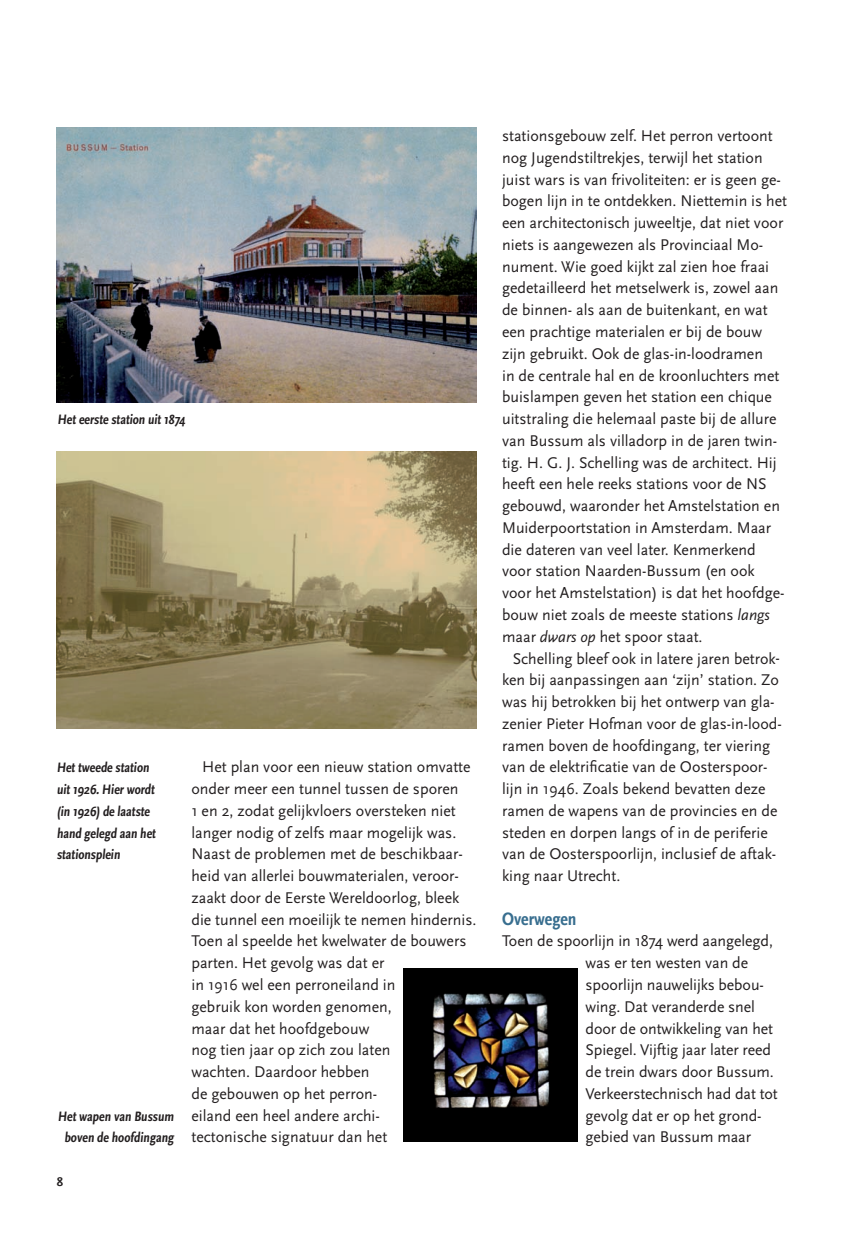
<style>
.page{position:relative;width:851px;height:1234px;background:#fff}
.page>*{position:absolute;margin:0;border:0;box-sizing:border-box;transform-origin:0 0}
.t1{font:700 condensed 18.75px "Scala Sans Pro";color:#386e8f}
.t2{font:16.2px/21.8px "Scala Sans Pro";color:#231f20}
.t3{font:700 condensed 14.25px/21.8px "Scala Sans Pro";color:#231f20}
.t4{font:700 12.75px "Scala Sans Pro";color:#231f20}
.s1{font-style:italic}
</style>
<div class="page">
<img style="left:57px;top:128px;width:419px;height:274px">
<img style="left:57px;top:451px;width:419px;height:277px">
<img style="left:403px;top:968px;width:174px;height:172px">
<p class="t3" style="left:58px;top:408px;width:131px">Het eerste station uit 1874</p>
<p class="t3" style="left:57px;top:756px;width:102px">Het tweede station uit 1926. Hier wordt (in 1926) de laatste hand gelegd aan het stationsplein</p>
<p class="t3" style="left:58px;top:1104px;width:119px;text-align:center">Het wapen van Bussum boven de hoofdingang</p>
<p class="t4" style="left:57px;top:1174px;width:8px">8</p>
<p class="t2" style="left:191px;top:756px;width:286px;text-indent:11px">Het plan voor een nieuw station omvatte onder meer een tunnel tussen de sporen<br>1 en 2, zodat gelijkvloers oversteken niet langer nodig of zelfs maar mogelijk was.<br>Naast de problemen met de beschikbaar&shy;heid van allerlei bouwmaterialen, veroor&shy;zaakt door de Eerste Wereldoorlog, bleek die tunnel een moeilijk te nemen hindernis.<br>Toen al speelde het kwelwater de bouwers parten. Het gevolg was dat er<br>in 1916 wel een perroneiland in<br>gebruik kon worden genomen,<br>maar dat het hoofdgebouw<br>nog tien jaar op zich zou laten<br>wachten. Daardoor hebben<br>de gebouwen op het perron-<br>eiland een heel andere archi-<br>tectonische signatuur dan het</p>
<p class="t2" style="left:502px;top:125px;width:286px">stationsgebouw zelf. Het perron vertoont nog Jugendstiltrekjes, terwijl het station juist wars is van frivoliteiten: er is geen ge&shy;bogen lijn in te ontdekken. Niettemin is het een architectonisch juweeltje, dat niet voor niets is aangewezen als Provinciaal Mo&shy;nument. Wie goed kijkt zal zien hoe fraai gedetailleerd het metselwerk is, zowel aan de binnen- als aan de buitenkant, en wat een prachtige materialen er bij de bouw zijn gebruikt. Ook de glas-in-loodramen<br>in de centrale hal en de kroonluchters met buislampen geven het station een chique uitstraling die helemaal paste bij de allure van Bussum als villadorp in de jaren twin&shy;tig. H. G. J. Schelling was de architect. Hij heeft een hele reeks stations voor de NS gebouwd, waaronder het Amstelstation en Muiderpoortstation in Amsterdam. Maar die dateren van veel later. Kenmerkend voor station Naarden-Bussum (en ook voor het Amstelstation) is dat het hoofdge&shy;bouw niet zoals de meeste stations <span class="s1">langs </span>maar <span class="s1">dwars op</span> het spoor staat.</p>
<p class="t2" style="left:502px;top:647px;width:281px;text-indent:11px">Schelling bleef ook in latere jaren betrok&shy;ken bij aanpassingen aan ‘zijn’ station. Zo was hij betrokken bij het ontwerp van gla&shy;zenier Pieter Hofman voor de glas-in-lood&shy;ramen boven de hoofdingang, ter viering van de elektrificatie van de Oosterspoor&shy;lijn in 1946. Zoals bekend bevatten deze ramen de wapens van de provincies en de steden en dorpen langs of in de periferie van de Oosterspoorlijn, inclusief de aftak&shy;king naar Utrecht.</p>
<p class="t1" style="left:502px;top:907px;width:76px">Overwegen</p>
<p class="t2" style="left:585px;top:930px;width:194px;text-indent:-83px">Toen de spoorlijn in 1874 werd aangelegd, was er ten westen van de spoorlijn nauwelijks bebou&shy;wing. Dat veranderde snel door de ontwikkeling van het<br>Spiegel. Vijftig jaar later reed de trein dwars door Bussum.<br>Verkeerstechnisch had dat tot gevolg dat er op het grond&shy;gebied van Bussum maar</p>
</div>
